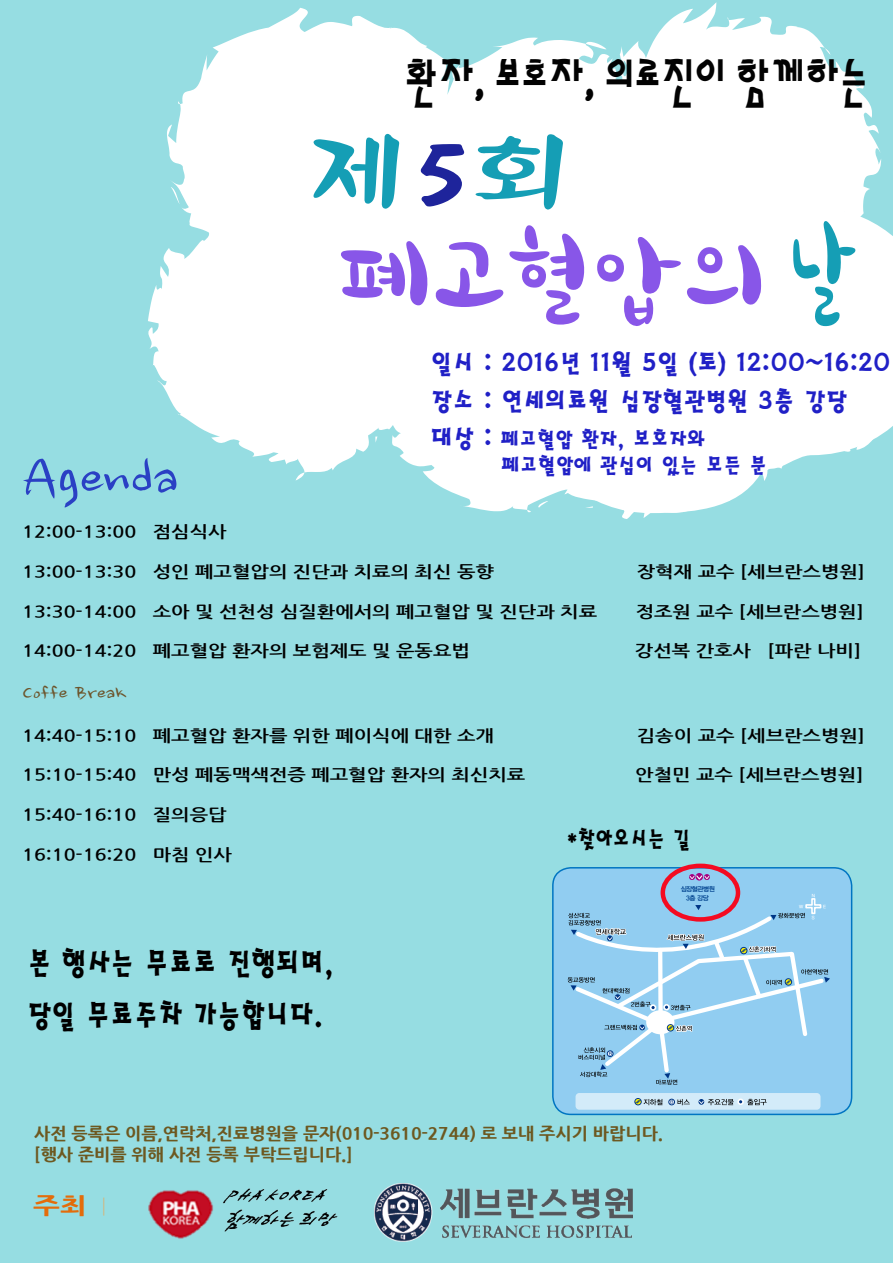
<style>
.page{position:relative;width:893px;height:1263px;background:#96dde2}
.page>*{position:absolute;margin:0;border:0;box-sizing:border-box;transform-origin:0 0}
.t1{font:109.5px "Typo Moon Flower M";color:#8856e8}
.t2{font:700 83.55px "Yj SOSEL Semi";color:#159eb5;scale:1.26 1}
.t3{font:58.8px "Nanum Brush";color:#2a40c4;scale:1.19 1}
.t4{font:48.9px "Yj GABI Bold";color:#020202;scale:.78 1}
.t5{font:33px/52.5px "Haan Sale B";color:#000;scale:.91 1}
.t6{font:27px/37.5px "Haan Sale B";color:#2020c6}
.t7{font:24px "Haan Sale B";color:#000;scale:.91 1}
.t8{font:800 22.8px "Nanum Gothic";color:#e46c0a;scale:1.25 1}
.t9{font:22.5px/25.5px "Haan Sale B";color:#2020c6}
.t10{font:21px "Nanum Brush";color:#6d552c;scale:1.27 1}
.t11{font:800 17.1px/21px "Nanum Gothic";color:#6d5820}
.t12{font:700 16.5px "Nanum Gothic";color:#000;scale:1.19 1}
.t13{font:6.6px/8.4px "YDIYGO340";letter-spacing:-.075em;color:#00428e;text-align:center}
.t14{font:4.8px "YDIYGO330";color:#fff}
.s1{color:#1e249b}
.s2{font-size:125.55px;color:#159eb5}
.s3{font-size:27px}
.s4{font-size:18px;color:#f93}
</style>
<div class="page">
<svg style="left:148px;top:2px;width:745px;height:517px;fill:#fff"></svg>
<svg style="left:586px;top:41px;width:20px;height:8px"></svg>
<svg style="left:527px;top:510px;width:4px;height:3px"></svg>
<svg style="left:296px;top:472px;width:8px;height:8px"></svg>
<svg style="left:171px;top:187px;width:11px;height:21px"></svg>
<svg style="left:585px;top:506px;width:8px;height:2px"></svg>
<svg style="left:537px;top:501px;width:11px;height:7px"></svg>
<svg style="left:375px;top:436px;width:2px;height:7px"></svg>
<img style="left:149px;top:1188px;width:189px;height:51px">
<img style="left:374px;top:1183px;width:259px;height:59px">
<div style="left:553px;top:868px;width:299px;height:246px;background:#91cdf1;border-radius:18px"></div>
<svg style="left:689px;top:874px;width:21px;height:6px"></svg>
<svg style="left:568px;top:898px;width:262px;height:187px"></svg>
<div style="left:575px;top:1093px;width:245px;height:17px;background:#d3ebf9;border-radius:4px"></div>
<svg style="left:634px;top:1098px;width:133px;height:7px"></svg>
<div style="left:737px;top:1098px;width:7px;height:7px;border:2px solid #fff;border-radius:50%"></div>
<div style="left:552px;top:867px;width:300px;height:248px;border:2px solid #0075c2;border-radius:18px"></div>
<div style="left:661px;top:864px;width:79px;height:58px;border:4px solid #f40b21;border-radius:50%"></div>
<h3 class="t4" style="left:404px;top:57px;width:595px">환자, 보호자, 의료진이 함께하는</h3>
<h2 class="t2" style="left:307px;top:121px;width:217px">제<span class="s1">5</span>회</h2>
<h1 class="t1" style="left:339px;top:222px;width:520px">폐고혈압의 <span class="s2">날</span></h1>
<h3 class="t6" style="left:431px;top:341px;width:461px">일시 : 2016년 11월 5일 (토) 12:00~16:20 장소 : 연세의료원 심장혈관병원 3층 강당</h3>
<h3 class="t9" style="left:502px;top:424px;width:267px;text-indent:-71px"><span class="s3">대상 :</span> 폐고혈압 환자, 보호자와 폐고혈압에 관심이 있는 모든 분</h3>
<h3 class="t3" style="left:22px;top:454px;width:133px">Agenda</h3>
<p class="t12" style="left:22px;top:524px;width:173px">12:00-13:00 점심식사</p>
<p class="t12" style="left:22px;top:563px;width:398px">13:00-13:30 성인 폐고혈압의 진단과 치료의 최신 동향</p>
<p class="t12" style="left:637px;top:563px;width:193px">장혁재 교수 [세브란스병원]</p>
<p class="t12" style="left:22px;top:603px;width:485px">13:30-14:00 소아 및 선천성 심질환에서의 폐고혈압 및 진단과 치료</p>
<p class="t12" style="left:636px;top:603px;width:193px">정조원 교수 [세브란스병원]</p>
<p class="t12" style="left:22px;top:643px;width:378px">14:00-14:20 폐고혈압 환자의 보험제도 및 운동요법</p>
<p class="t12" style="left:635px;top:643px;width:192px">강선복 간호사 [파란 나비]</p>
<p class="t10" style="left:22px;top:684px;width:84px">Coffe Break</p>
<p class="t12" style="left:22px;top:727px;width:398px">14:40-15:10 폐고혈압 환자를 위한 폐이식에 대한 소개</p>
<p class="t12" style="left:637px;top:727px;width:193px">김송이 교수 [세브란스병원]</p>
<p class="t12" style="left:22px;top:767px;width:424px">15:10-15:40 만성 폐동맥색전증 폐고혈압 환자의 최신치료</p>
<p class="t12" style="left:635px;top:767px;width:193px">안철민 교수 [세브란스병원]</p>
<p class="t12" style="left:22px;top:806px;width:173px">15:40-16:10 질의응답</p>
<p class="t12" style="left:22px;top:846px;width:178px">16:10-16:20 마침 인사</p>
<h3 class="t7" style="left:567px;top:820px;width:137px">*찾아오시는 길</h3>
<h3 class="t5" style="left:27px;top:933px;width:339px">본 행사는 무료로 진행되며, 당일 무료주차 가능합니다.</h3>
<p class="t13" style="left:681px;top:885px;width:36px">심장혈관병원<br>3층 강당</p>
<p class="t11" style="left:34px;top:1123px;width:630px">사전 등록은 이름,연락처,진료병원을 문자(010-3610-2744) 로 보내 주시기 바랍니다. [행사 준비를 위해 사전 등록 부탁드립니다.]</p>
<h3 class="t8" style="left:33px;top:1193px;width:65px">주최 <span class="s4">│</span></h3>
<p class="t14" style="left:812px;top:892px;width:5px">N</p>
<p class="t14" style="left:812px;top:915px;width:4px">S</p>
<p class="t14" style="left:799px;top:903px;width:6px">W</p>
<p class="t14" style="left:823px;top:903px;width:4px">E</p>
</div>
